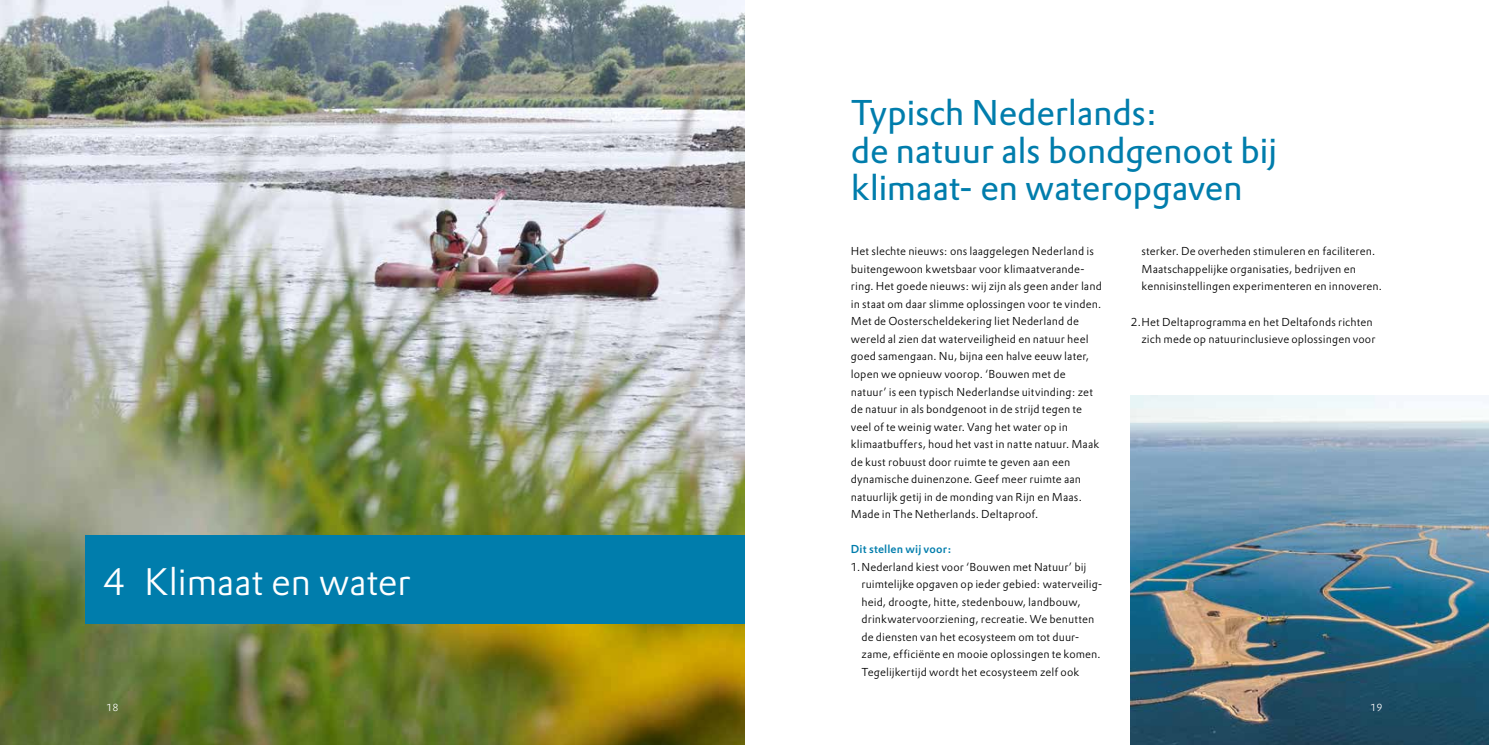
<style>
.page{position:relative;width:1489px;height:745px;background:#fff}
.page>*{position:absolute;margin:0;border:0;box-sizing:border-box;transform-origin:0 0}
.t1{font:300 37.5px "DTL Prokyon TOT";letter-spacing:-.015em;color:#fff}
.t2{font:35px/37.5px "DTL Prokyon TOT";letter-spacing:-.01em;color:#007dac}
.t3{font:300 11.25px/17.5px "DTL Prokyon TOT";letter-spacing:.01em;color:#000}
.t4{font:500 11.25px "DTL Prokyon TOT";letter-spacing:.01em;color:#007dac}
.t5{font:300 10px "DTL Prokyon TOT";color:#fff}
</style>
<div class="page">
<img style="left:0;top:0;width:744px;height:744px">
<div style="left:85px;top:535px;width:659px;height:89px;background:#007dac"></div>
<img style="left:1130px;top:395px;width:358px;height:349px">
<h1 class="t1" style="left:103px;top:557px;width:310px">4 Klimaat en water</h1>
<h2 class="t2" style="left:850px;top:94px;width:428px">Typisch Nederlands:<br>de natuur als bondgenoot bij klimaat- en wateropgaven</h2>
<p class="t3" style="left:850px;top:242px;width:252px">Het slechte nieuws: ons laaggelegen Nederland is buitengewoon kwetsbaar voor klimaatverande&shy;ring. Het goede nieuws: wij zijn als geen ander land in staat om daar slimme oplossingen voor te vinden.<br>Met de Oosterscheldekering liet Nederland de wereld al zien dat waterveiligheid en natuur heel goed samengaan. Nu, bijna een halve eeuw later, lopen we opnieuw voorop. ‘Bouwen met de natuur’ is een typisch Nederlandse uitvinding: zet de natuur in als bondgenoot in de strijd tegen te veel of te weinig water. Vang het water op in klimaatbuffers, houd het vast in natte natuur. Maak de kust robuust door ruimte te geven aan een dynamische duinenzone. Geef meer ruimte aan natuurlijk getij in de monding van Rijn en Maas.<br>Made in The Netherlands. Deltaproof.</p>
<p class="t4" style="left:850px;top:541px;width:102px">Dit stellen wij voor:</p>
<p class="t3" style="left:861px;top:557px;width:241px;text-indent:-11px">1.Nederland kiest voor ‘Bouwen met Natuur’ bij ruimtelijke opgaven op ieder gebied: waterveilig&shy;heid, droogte, hitte, stedenbouw, landbouw, drinkwatervoorziening, recreatie. We benutten de diensten van het ecosysteem om tot duur&shy;zame, efficiënte en mooie oplossingen te komen.<br>Tegelijkertijd wordt het ecosysteem zelf ook</p>
<p class="t3" style="left:1141px;top:242px;width:242px">sterker. De overheden stimuleren en faciliteren.<br>Maatschappelijke organisaties, bedrijven en kennisinstellingen experimenteren en innoveren.</p>
<p class="t3" style="left:1130px;top:312px;width:246px;text-align:right">2.Het Deltaprogramma en het Deltafonds richten zich mede op natuurinclusieve oplossingen voor</p>
<p class="t5" style="left:106px;top:700px;width:14px">18</p>
<p class="t5" style="left:1370px;top:700px;width:14px">19</p>
</div>
